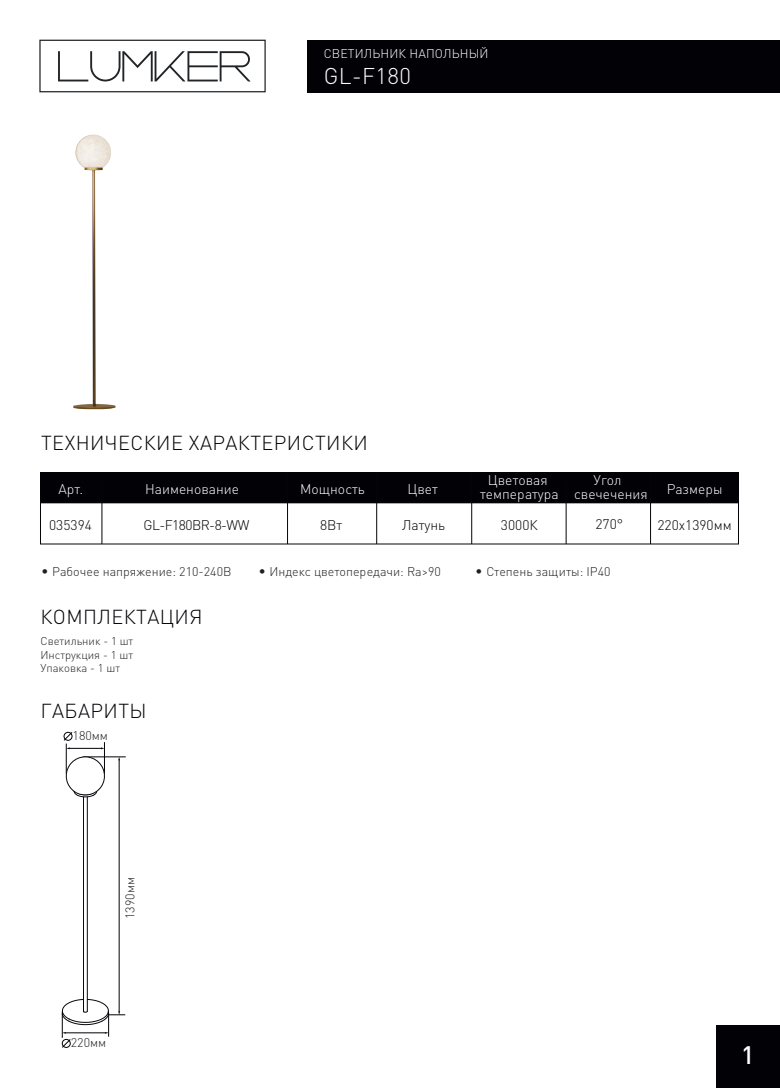
<style>
.page{position:relative;width:780px;height:1088px;background:#fff}
.page>*{position:absolute;margin:0;border:0;box-sizing:border-box;transform-origin:0 0}
.t1{font:500 25px "DIN Pro";color:#fff}
.t2{font:300 22.5px "DIN Pro";letter-spacing:.02em;color:#fff}
.t3{font:300 20px "DIN Pro";letter-spacing:.02em;color:#020206}
.t4{font:300 13.88px/13.9px "DIN Pro";color:#fff;text-align:center}
.t5{font:300 13.88px "DIN Pro";color:#020206}
.t6{font:300 13.88px "DIN Pro";letter-spacing:-.04em;color:#020206}
.t7{font:300 12.5px "DIN Pro";color:#231f20}
.t8{font:300 12.5px "DIN Pro";letter-spacing:.01em;color:#fff}
.t9{font:300 11.25px/13.5px "DIN Pro";color:#231f20;text-align:justify}
.s1{font-size:13.88px}
</style>
<div class="page">
<div style="left:307px;top:40px;width:473px;height:53px;background:#020206"></div>
<div style="left:716px;top:1025px;width:64px;height:63px;background:#020206"></div>
<div style="left:40px;top:472px;width:698px;height:31px;background:#020206"></div>
<hr style="left:102px;top:472px;width:1px;height:72px;background:#030508">
<hr style="left:287px;top:472px;width:1px;height:72px;background:#030508">
<hr style="left:376px;top:472px;width:1px;height:72px;background:#030508">
<hr style="left:471px;top:472px;width:1px;height:72px;background:#030508">
<hr style="left:565px;top:472px;width:1px;height:72px;background:#030508">
<hr style="left:650px;top:472px;width:1px;height:72px;background:#030508">
<svg style="left:58px;top:51px;width:192px;height:30px"></svg>
<div style="left:39px;top:40px;width:227px;height:52px;border:1px solid #212427"></div>
<hr style="left:119px;top:759px;width:1px;height:253px;background:#020206">
<hr style="left:83px;top:757px;width:43px;height:1px;background:#020206">
<hr style="left:66px;top:743px;width:1px;height:31px;background:#020206">
<hr style="left:104px;top:742px;width:1px;height:32px;background:#020206">
<svg style="left:64px;top:732px;width:8px;height:9px"></svg>
<img style="left:73px;top:135px;width:42px;height:274px">
<hr style="left:87px;top:797px;width:1px;height:214px;background:#07080d">
<hr style="left:83px;top:797px;width:1px;height:214px;background:#07080d">
<svg style="left:65px;top:747px;width:42px;height:50px"></svg>
<svg style="left:62px;top:999px;width:63px;height:49px"></svg>
<p class="t8" style="left:323px;top:44px;width:166px">СВЕТИЛЬНИК НАПОЛЬНЫЙ</p>
<h2 class="t2" style="left:323px;top:58px;width:89px">GL-F180</h2>
<h3 class="t3" style="left:41px;top:427px;width:328px">ТЕХНИЧЕСКИЕ ХАРАКТЕРИСТИКИ</h3>
<p class="t4" style="left:58px;top:481px;width:26px">Арт.</p>
<p class="t5" style="left:49px;top:514px;width:44px">035394</p>
<p class="t6" style="left:144px;top:514px;width:107px">GL-F180BR-8-WW</p>
<p class="t4" style="left:145px;top:481px;width:95px">Наименование</p>
<p class="t4" style="left:300px;top:481px;width:66px">Мощность</p>
<p class="t5" style="left:320px;top:514px;width:24px">8Вт</p>
<p class="t4" style="left:407px;top:481px;width:32px">Цвет</p>
<p class="t5" style="left:402px;top:514px;width:44px">Латунь</p>
<p class="t4" style="left:480px;top:472px;width:80px">Цветовая температура</p>
<p class="t5" style="left:501px;top:514px;width:38px">3000К</p>
<p class="t4" style="left:574px;top:472px;width:75px">Угол свечечения</p>
<p class="t5" style="left:595px;top:513px;width:29px">270°</p>
<p class="t4" style="left:666px;top:481px;width:57px">Размеры</p>
<p class="t5" style="left:657px;top:514px;width:76px">220х1390мм</p>
<p class="t7" style="left:41px;top:562px;width:192px"><span class="s1">•</span> Рабочее напряжение: 210-240В</p>
<p class="t7" style="left:258px;top:562px;width:184px"><span class="s1">•</span> Индекс цветопередачи: Ra&gt;90</p>
<p class="t7" style="left:475px;top:562px;width:137px"><span class="s1">•</span> Степень защиты: IP40</p>
<h3 class="t3" style="left:40px;top:601px;width:163px">КОМПЛЕКТАЦИЯ</h3>
<p class="t9" style="left:40px;top:634px;width:94px">Светильник - 1 шт Инструкция - 1 шт Упаковка - 1 шт</p>
<h3 class="t3" style="left:40px;top:695px;width:108px">ГАБАРИТЫ</h3>
<p class="t7" style="left:73px;top:726px;width:37px">180мм</p>
<p class="t7" style="left:120px;top:919px;width:43px;rotate:-90deg">1390мм</p>
<p class="t7" style="left:71px;top:1033px;width:37px">220мм</p>
<h1 class="t1" style="left:741px;top:1034px;width:15px">1</h1>
</div>
